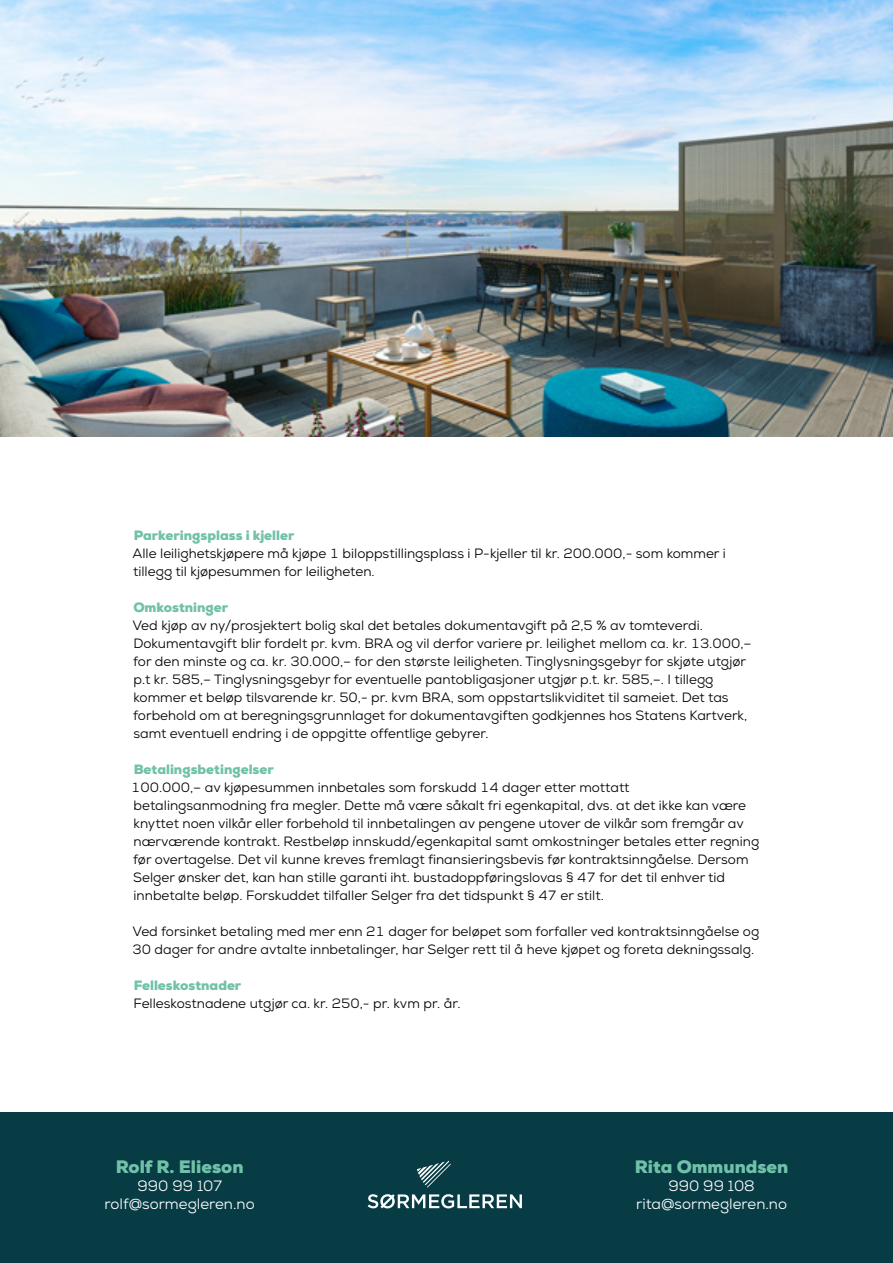
<style>
.page{position:relative;width:893px;height:1263px;background:#fff}
.page>*{position:absolute;margin:0;border:0;box-sizing:border-box;transform-origin:0 0}
.t1{font:900 18px "Nexa";color:#71c1a9}
.t2{font:15px/18px "Nexa";color:#fff;text-align:center}
.t3{font:13.5px/18px "Nexa";color:#000}
.t4{font:900 13.5px "Nexa";color:#71c1a9}
</style>
<div class="page">
<div style="left:0;top:1112px;width:893px;height:151px;background:#073c45"></div>
<svg style="left:368px;top:1194px;width:154px;height:14px"></svg>
<svg style="left:417px;top:1161px;width:34px;height:26px"></svg>
<img style="left:0;top:0;width:893px;height:437px">
<p class="t4" style="left:134px;top:527px;width:162px">Parkeringsplass i kjeller</p>
<p class="t3" style="left:132px;top:544px;width:595px">Alle leilighetskjøpere må kjøpe 1 biloppstillingsplass i P-kjeller til kr. 200.000,- som kommer i tillegg til kjøpesummen for leiligheten.</p>
<p class="t4" style="left:133px;top:599px;width:96px">Omkostninger</p>
<p class="t3" style="left:133px;top:616px;width:620px">Ved kjøp av ny/prosjektert bolig skal det betales dokumentavgift på 2,5 % av tomteverdi.<br>Dokumentavgift blir fordelt pr. kvm. BRA og vil derfor variere pr. leilighet mellom ca. kr. 13.000,– for den minste og ca. kr. 30.000,– for den største leiligheten. Tinglysningsgebyr for skjøte utgjør p.t kr. 585,– Tinglysningsgebyr for eventuelle pantobligasjoner utgjør p.t. kr. 585,–. I tillegg kommer et beløp tilsvarende kr. 50,- pr. kvm BRA, som oppstartslikviditet til sameiet. Det tas forbehold om at beregningsgrunnlaget for dokumentavgiften godkjennes hos Statens Kartverk, samt eventuell endring i de oppgitte offentlige gebyrer.</p>
<p class="t4" style="left:134px;top:761px;width:142px">Betalingsbetingelser</p>
<p class="t3" style="left:131px;top:778px;width:629px">100.000,– av kjøpesummen innbetales som forskudd 14 dager etter mottatt betalingsanmodning fra megler. Dette må være såkalt fri egenkapital, dvs. at det ikke kan være knyttet noen vilkår eller forbehold til innbetalingen av pengene utover de vilkår som fremgår av nærværende kontrakt. Restbeløp innskudd/egenkapital samt omkostninger betales etter regning før overtagelse. Det vil kunne kreves fremlagt finansieringsbevis før kontraktsinngåelse. Dersom Selger ønsker det, kan han stille garanti iht. bustadoppføringslovas § 47 for det til enhver tid innbetalte beløp. Forskuddet tilfaller Selger fra det tidspunkt § 47 er stilt.</p>
<p class="t3" style="left:133px;top:922px;width:628px">Ved forsinket betaling med mer enn 21 dager for beløpet som forfaller ved kontraktsinngåelse og<br>30 dager for andre avtalte innbetalinger, har Selger rett til å heve kjøpet og foreta dekningssalg.</p>
<p class="t4" style="left:134px;top:977px;width:109px">Felleskostnader</p>
<p class="t3" style="left:133px;top:994px;width:329px">Felleskostnadene utgjør ca. kr. 250,- pr. kvm pr. år.</p>
<h1 class="t1" style="left:116px;top:1155px;width:129px">Rolf R. Elieson</h1>
<p class="t2" style="left:105px;top:1177px;width:152px">990 99 107 rolf@sormegleren.no</p>
<h1 class="t1" style="left:635px;top:1155px;width:155px">Rita Ommundsen</h1>
<p class="t2" style="left:636px;top:1176px;width:152px">990 99 108 rita@sormegleren.no</p>
</div>
